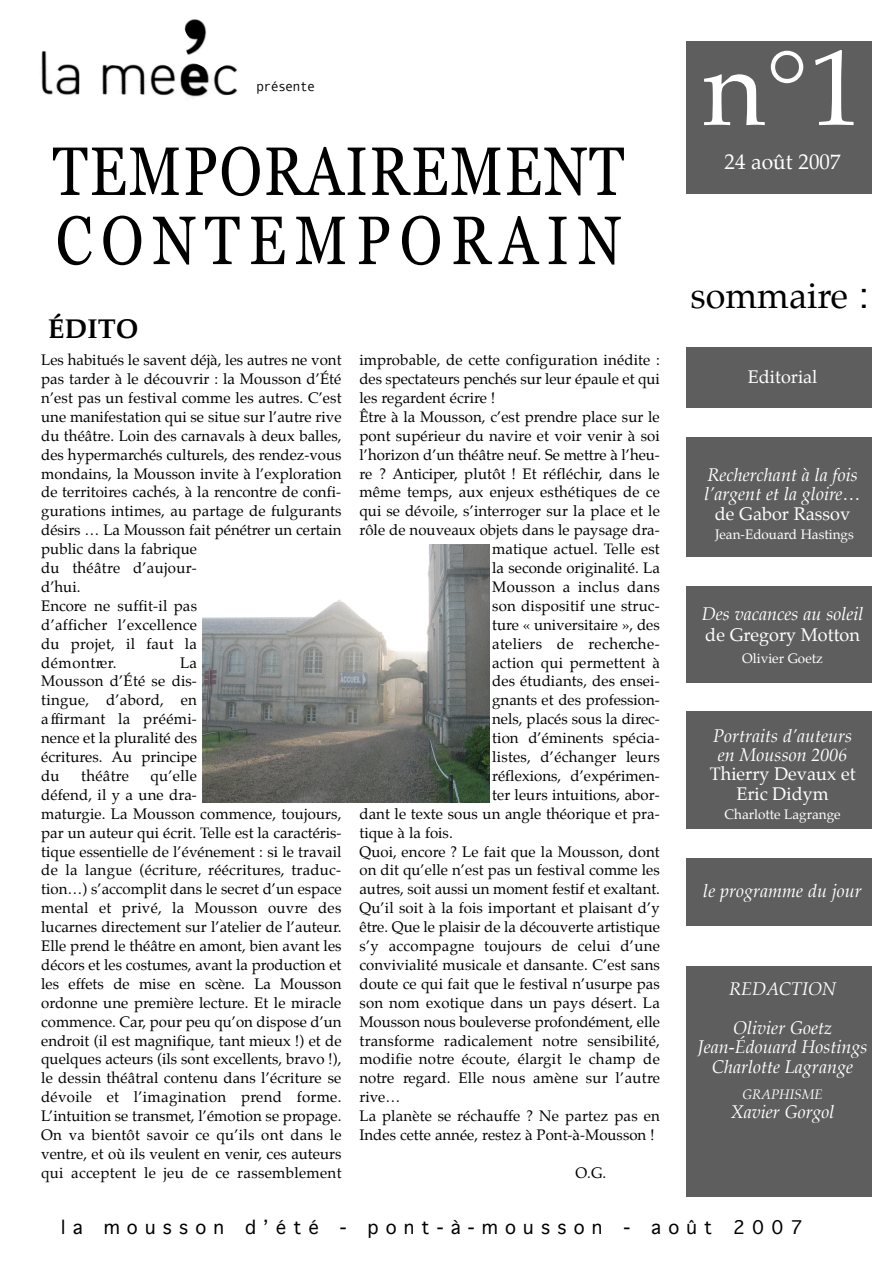
<style>
.page{position:relative;width:893px;height:1263px;background:#fff}
.page>*{position:absolute;margin:0;border:0;box-sizing:border-box;transform-origin:0 0}
.t1{font:108px "Palatino";color:#fff}
.t2{font:68.4px/69.2px "Georgia";color:#000;scale:.83 1}
.t3{font:36px "Palatino";color:#000}
.t4{font:700 27px "Palatino";color:#000}
.t5{font:21px "Palatino";color:#fff}
.t6{font:italic 18px/19.5px "Palatino";color:#fff;text-align:center}
.t7{font:18px/19.6px "Palatino";color:#fff;text-align:center}
.t8{font:18px "Geneva";letter-spacing:.4em;color:#000}
.t9{font:15px/18.9px "Palatino";letter-spacing:.005em;color:#000}
.t10{font:13.5px "Palatino";color:#fff}
.t11{font:italic 13.5px "Palatino";color:#fff}
.t12{font:13.5px "Andale Mono";letter-spacing:-.06em;color:#000}
.s1{font-family:"Helvetica"}
.s2{font-style:normal}
</style>
<div class="page">
<div style="left:687px;top:41px;width:185px;height:1156px;background:#5e5e5e"></div>
<div style="left:684px;top:194px;width:190px;height:152px;background:#fff"></div>
<img style="left:186px;top:19px;width:21px;height:36px">
<div style="left:683px;top:683px;width:192px;height:28px;background:#fff"></div>
<div style="left:684px;top:557px;width:196px;height:29px;background:#fff"></div>
<div style="left:683px;top:926px;width:193px;height:39px;background:#fff"></div>
<img style="left:203px;top:544px;width:286px;height:258px">
<div style="left:682px;top:829px;width:198px;height:29px;background:#fff"></div>
<div style="left:681px;top:408px;width:196px;height:28px;background:#fff"></div>
<p class="t12" style="left:256px;top:79px;width:61px">présente</p>
<h2 class="t2" style="left:53px;top:136px;width:690px">T E M P O R A I R E M E N T<br>C O N T E M P O R A I N</h2>
<h3 class="t4" style="left:48px;top:316px;width:91px">ÉDITO</h3>
<p class="t9" style="left:41px;top:351px;width:302px">Les habitués le savent déjà, les autres ne vont pas tarder à le découvrir : la Mousson d’Été n’est pas un festival comme les autres. C’est une manifestation qui se situe sur l’autre rive du théâtre. Loin des carnavals à deux balles, des hypermarchés culturels, des rendez-vous mondains, la Mousson invite à l’exploration de territoires cachés, à la rencontre de confi&shy;gurations intimes, au partage de fulgurants désirs … La Mousson fait pénétrer un certain public dans la fabrique<br>du théâtre d’aujour-<br>d’hui.<br>Encore ne suffit-il pas<br>d ’a fficher l’excellence<br>du projet, il faut la<br>d é m o n t re r.</p>
<p class="t9" style="left:41px;top:654px;width:157px;text-align:justify;text-indent:139px">La Mousson d’Été se dis&shy;tingue, d’abord, en a ffirmant la préémi&shy;nence et la pluralité des é c r itu res. Au principe du</p>
<p class="t9" style="left:81px;top:767px;width:49px">théâtre</p>
<p class="t9" style="left:41px;top:767px;width:302px;text-indent:109px">qu’elle<br>défend, il y a une dra-<br>maturgie. La Mousson commence, toujours, par un auteur qui écrit. Telle est la caractéris&shy;tique essentielle de l’événement : si le travail de la langue (écriture, réécritures, traduc&shy;tion…) s’accomplit dans le secret d’un espace mental et privé, la Mousson ouvre des lucarnes directement sur l’atelier de l’auteur.<br>Elle prend le théâtre en amont, bien avant les décors et les costumes, avant la production et les effets de mise en scène. La Mousson ordonne une première lecture. Et le miracle commence. Car, pour peu qu’on dispose d’un endroit (il est magnifique, tant mieux !) et de quelques acteurs (ils sont excellents, bravo !), le dessin théâtral contenu dans l’écriture se dévoile et l’imagination prend forme.<br>L’intuition se transmet, l’émotion se propage.<br>On va bientôt savoir ce qu’ils ont dans le ventre, et où ils veulent en venir, ces auteurs qui acceptent le jeu de ce rassemblement</p>
<p class="t9" style="left:359px;top:351px;width:302px">improbable, de cette configuration inédite :</p>
<p class="t9" style="left:359px;top:370px;width:302px">des spectateurs penchés sur leur épaule et qui</p>
<p class="t9" style="left:359px;top:389px;width:137px">les regardent écrire !</p>
<p class="t9" style="left:359px;top:408px;width:302px">Être à la Mousson, c’est prendre place sur le</p>
<p class="t9" style="left:359px;top:427px;width:302px">pont supérieur du navire et voir venir à soi</p>
<p class="t9" style="left:359px;top:446px;width:302px">l’horizon d’un théâtre neuf. Se mettre à l’heu-</p>
<p class="t9" style="left:359px;top:465px;width:302px">re ? Anticiper, plutôt ! Et réfléchir, dans le</p>
<p class="t9" style="left:359px;top:484px;width:302px">même temps, aux enjeux esthétiques de ce</p>
<p class="t9" style="left:359px;top:503px;width:302px">qui se dévoile, s’interroger sur la place et le</p>
<p class="t9" style="left:359px;top:522px;width:302px">rôle de nouveaux objets dans le paysage dra-</p>
<p class="t9" style="left:492px;top:540px;width:169px">matique actuel. Telle est</p>
<p class="t9" style="left:492px;top:559px;width:169px">la seconde originalité. La</p>
<p class="t9" style="left:492px;top:578px;width:169px">Mousson a inclus dans</p>
<p class="t9" style="left:492px;top:597px;width:169px">son dispositif une struc-</p>
<p class="t9" style="left:492px;top:616px;width:169px">ture « universitaire », des</p>
<p class="t9" style="left:492px;top:635px;width:169px">ateliers de re c h e rc h e -</p>
<p class="t9" style="left:492px;top:654px;width:169px">action qui permettent à</p>
<p class="t9" style="left:492px;top:673px;width:169px">des étudiants, des ensei-</p>
<p class="t9" style="left:492px;top:692px;width:169px">gnants et des profession-</p>
<p class="t9" style="left:492px;top:711px;width:169px">nels, placés sous la direc-</p>
<p class="t9" style="left:492px;top:729px;width:169px">tion d’éminents spécia-</p>
<p class="t9" style="left:492px;top:748px;width:169px">listes, d’échanger leurs</p>
<p class="t9" style="left:492px;top:767px;width:169px">réflexions, d’expérimen-</p>
<p class="t9" style="left:492px;top:786px;width:169px">ter leurs intuitions, abor-</p>
<p class="t9" style="left:359px;top:805px;width:302px">dant le texte sous un angle théorique et pra-</p>
<p class="t9" style="left:359px;top:824px;width:95px">tique à la fois.</p>
<p class="t9" style="left:359px;top:843px;width:302px">Quoi, encore ? Le fait que la Mousson, dont</p>
<p class="t9" style="left:359px;top:862px;width:302px">on dit qu’elle n’est pas un festival comme les</p>
<p class="t9" style="left:359px;top:881px;width:302px">autres, soit aussi un moment festif et exaltant.</p>
<p class="t9" style="left:359px;top:900px;width:302px">Qu’il soit à la fois important et plaisant d’y</p>
<p class="t9" style="left:359px;top:918px;width:302px">être. Que le plaisir de la découverte artistique</p>
<p class="t9" style="left:359px;top:937px;width:302px">s’y accompagne toujours de celui d’une</p>
<p class="t9" style="left:359px;top:956px;width:302px">convivialité musicale et dansante. C’est sans</p>
<p class="t9" style="left:359px;top:975px;width:302px">doute ce qui fait que le festival n’usurpe pas</p>
<p class="t9" style="left:359px;top:994px;width:302px">son nom exotique dans un pays désert. La</p>
<p class="t9" style="left:359px;top:1013px;width:302px">Mousson nous bouleverse profondément, elle</p>
<p class="t9" style="left:359px;top:1032px;width:302px">transforme radicalement notre sensibilité,</p>
<p class="t9" style="left:359px;top:1051px;width:302px">modifie notre écoute, élargit le champ de</p>
<p class="t9" style="left:359px;top:1070px;width:302px">notre regard. Elle nous amène sur l’autre</p>
<p class="t9" style="left:359px;top:1089px;width:42px">rive…</p>
<p class="t9" style="left:359px;top:1107px;width:302px">La planète se réchauffe ? Ne partez pas en</p>
<p class="t9" style="left:359px;top:1126px;width:297px">Indes cette année, restez à Pont-à-Mousson !</p>
<p class="t9" style="left:575px;top:1164px;width:32px">O.G.</p>
<h1 class="t1" style="left:703px;top:36px;width:162px">n°1</h1>
<h3 class="t5" style="left:725px;top:151px;width:117px">24 août 2007</h3>
<h3 class="t3" style="left:690px;top:278px;width:179px">sommaire <span class="s1">:</span></h3>
<p class="t7" style="left:748px;top:368px;width:71px">Editorial</p>
<p class="t6" style="left:705px;top:466px;width:158px">Recherchant à la fois l’argent et la gloire<span class="s2">… de Gabor Rassov</span></p>
<p class="t10" style="left:715px;top:528px;width:140px">Jean-Edouard Hastings</p>
<p class="t6" style="left:702px;top:605px;width:163px">Des vacances au soleil</p>
<p class="t7" style="left:705px;top:627px;width:156px">de Gregory Motton</p>
<p class="t10" style="left:742px;top:652px;width:82px">Olivier Goetz</p>
<p class="t6" style="left:713px;top:727px;width:140px;text-align:left">Portraits d’auteurs en Mousson 2006</p>
<p class="t7" style="left:710px;top:766px;width:147px">Thierry Devaux et<br>Eric Didym</p>
<p class="t10" style="left:725px;top:808px;width:118px">Charlotte Lagrange</p>
<p class="t6" style="left:703px;top:883px;width:160px">le programme du jour</p>
<p class="t6" style="left:729px;top:970px;width:108px;line-height:39px;text-align:left">REDACTION<br>Olivier Goetz</p>
<p class="t6" style="left:698px;top:1039px;width:171px">Jean-Édouard Hostings<br>Charlotte Lagrange</p>
<p class="t11" style="left:743px;top:1087px;width:82px">GRAPHISME</p>
<p class="t6" style="left:731px;top:1103px;width:105px">Xavier Gorgol</p>
<p class="t8" style="left:61px;top:1216px;width:743px">la mousson d’été - pont-à-mousson - août 2007</p>
</div>
